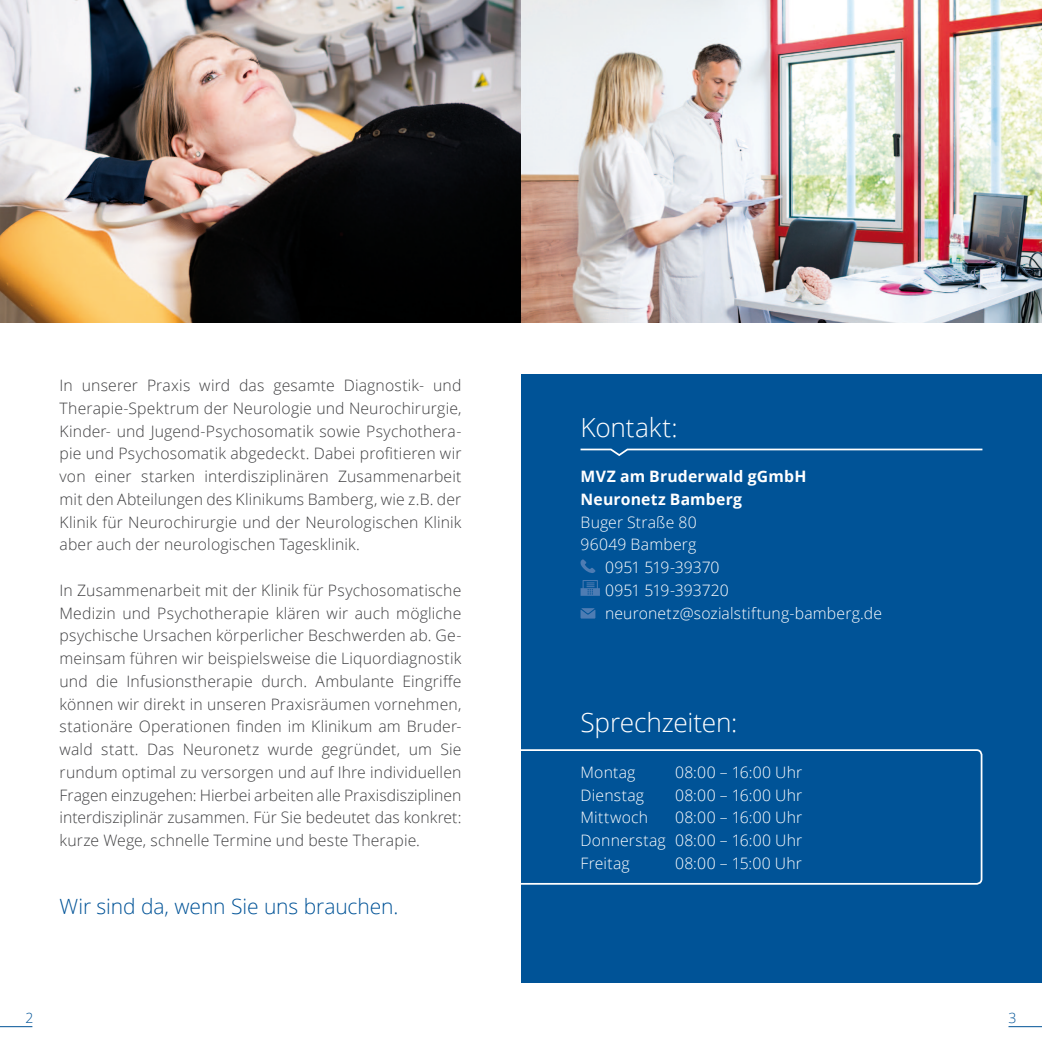
<style>
.page{position:relative;width:1042px;height:1042px;background:#fff}
.page>*{position:absolute;margin:0;border:0;box-sizing:border-box;transform-origin:0 0}
.t1{font:300 26.25px "Open Sans";letter-spacing:-.005em;color:#fff}
.t2{font:300 21px "Open Sans";letter-spacing:-.005em;color:#005397}
.t3{font:300 15.75px/22.8px "Open Sans";letter-spacing:.01em;color:#3e3e40;text-align:justify}
.t4{font:300 15.75px/22.8px "Open Sans";letter-spacing:.01em;color:#fff;text-align:justify}
.t5{font:700 15.75px/22.8px "Open Sans";letter-spacing:.015em;color:#fff}
.t6{font:300 15.75px "Open Sans";letter-spacing:-.01em;color:#fff}
.t7{font:300 14px "Open Sans";color:#005397}
</style>
<div class="page">
<hr style="left:0;top:1026px;width:32px;height:1px;background:#005397">
<hr style="left:1008px;top:1026px;width:34px;height:1px;background:#005397">
<div style="left:521px;top:374px;width:521px;height:608px;background:#005397"></div>
<svg style="left:580px;top:559px;width:15px;height:14px"></svg>
<svg style="left:580px;top:580px;width:20px;height:16px"></svg>
<svg style="left:580px;top:608px;width:15px;height:10px"></svg>
<img style="left:0;top:0;width:1042px;height:323px">
<svg style="left:521px;top:749px;width:462px;height:136px"></svg>
<svg style="left:580px;top:448px;width:403px;height:8px"></svg>
<p class="t3" style="left:60px;top:373px;width:403px">In unserer Praxis wird das gesamte Diagnostik- und Therapie-Spektrum der Neurologie und Neurochirurgie, Kinder- und Jugend-Psychosomatik sowie Psychothera&shy;pie und Psychosomatik abgedeckt. Dabei profitieren wir von einer starken interdisziplinären Zusammenarbeit mit den Abteilungen des Klinikums Bamberg, wie z.B. der Klinik für Neurochirurgie und der Neurologischen Klinik aber auch der neurologischen Tagesklinik.</p>
<p class="t3" style="left:60px;top:578px;width:403px">In Zusammenarbeit mit der Klinik für Psychosomatische Medizin und Psychotherapie klären wir auch mögliche psychische Ursachen körperlicher Beschwerden ab. Ge&shy;meinsam führen wir beispielsweise die Liquordiagnostik und die Infusionstherapie durch. Ambulante Eingriffe können wir direkt in unseren Praxisräumen vornehmen, stationäre Operationen finden im Klinikum am Bruder&shy;wald statt. Das Neuronetz wurde gegründet, um Sie rundum optimal zu versorgen und auf Ihre individuellen Fragen einzugehen: Hierbei arbeiten alle Praxisdisziplinen interdisziplinär zusammen. Für Sie bedeutet das konkret: kurze Wege, schnelle Termine und beste Therapie.</p>
<h2 class="t2" style="left:60px;top:892px;width:340px">Wir sind da, wenn Sie uns brauchen.</h2>
<h1 class="t1" style="left:580px;top:409px;width:99px">Kontakt:</h1>
<p class="t5" style="left:580px;top:464px;width:227px">MVZ am Bruderwald gGmbH<br>Neuronetz Bamberg</p>
<p class="t4" style="left:580px;top:510px;width:118px">Buger Straße 80</p>
<p class="t4" style="left:580px;top:533px;width:117px">96049 Bamberg</p>
<p class="t6" style="left:605px;top:556px;width:116px">0951 519-39370</p>
<p class="t4" style="left:605px;top:578px;width:125px">0951 519-393720</p>
<p class="t4" style="left:605px;top:601px;width:278px">neuronetz@sozialstiftung-bamberg.de</p>
<h1 class="t1" style="left:580px;top:705px;width:158px">Sprechzeiten:</h1>
<p class="t4" style="left:580px;top:760px;width:56px">Montag</p>
<p class="t4" style="left:675px;top:760px;width:129px">08:00 – 16:00 Uhr</p>
<p class="t4" style="left:580px;top:783px;width:65px">Dienstag</p>
<p class="t4" style="left:675px;top:783px;width:129px">08:00 – 16:00 Uhr</p>
<p class="t4" style="left:580px;top:806px;width:69px">Mittwoch</p>
<p class="t4" style="left:580px;top:806px;width:223px;text-indent:94px">08:00 – 16:00 Uhr Donnerstag 08:00 – 16:00 Uhr Freitag</p>
<p class="t4" style="left:675px;top:851px;width:128px">08:00 – 15:00 Uhr</p>
<p class="t7" style="left:25px;top:1008px;width:9px">2</p>
<p class="t7" style="left:1008px;top:1008px;width:9px">3</p>
</div>
